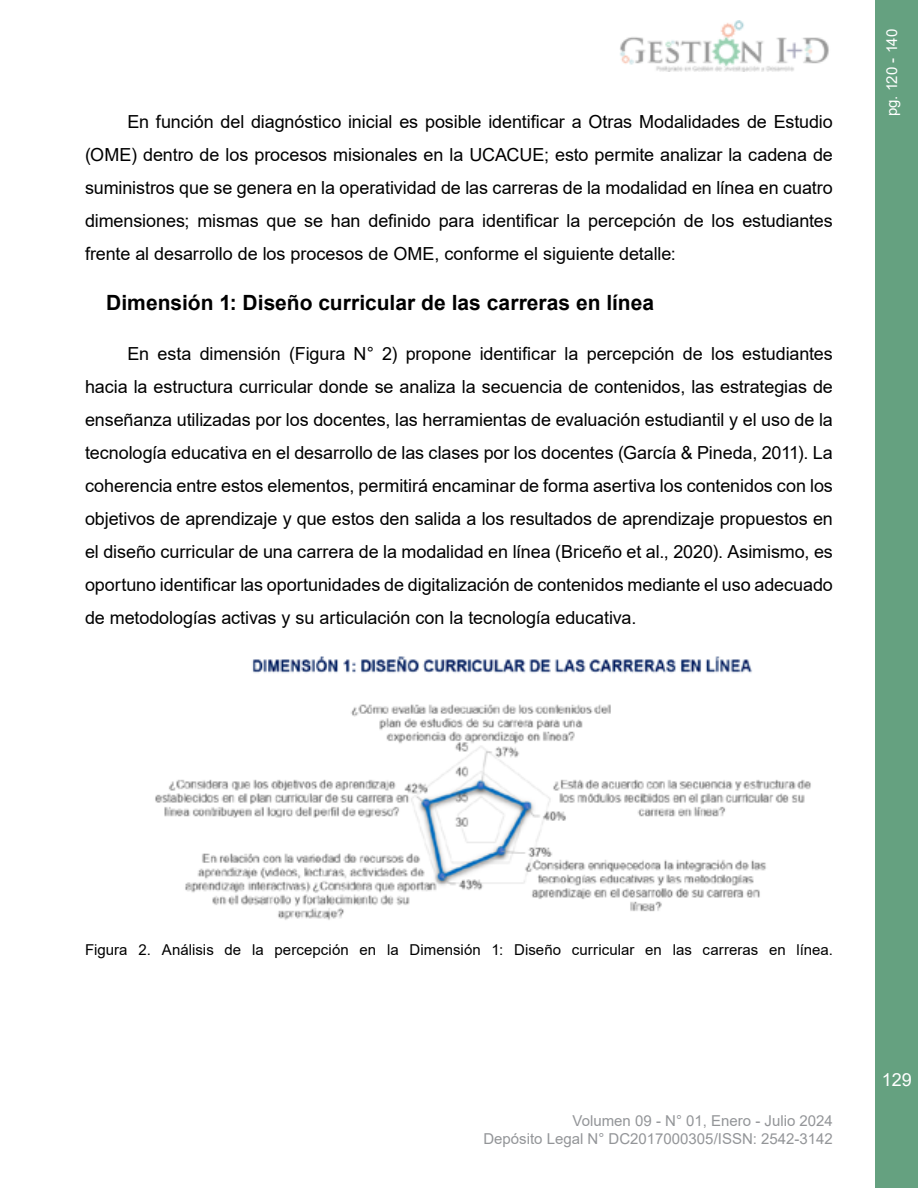
<style>
.page{position:relative;width:918px;height:1188px;background:#fff}
.page>*{position:absolute;margin:0;border:0;box-sizing:border-box;transform-origin:0 0}
.t1{font:700 21px "Arial";color:#000}
.t2{font:18px/33px "Arial";letter-spacing:-.005em;color:#000;text-align:justify}
.t3{font:18px "Arial";color:#fff}
.t4{font:15px "Arial";letter-spacing:.005em;color:#000}
.t5{font:15px/18px "Arial";color:#939598;text-align:right}
.t6{font:15px "Arial";letter-spacing:.005em;color:#fff}
</style>
<div class="page">
<div style="left:876px;top:0;width:42px;height:1188px;background:#65a180"></div>
<img style="left:620px;top:21px;width:209px;height:51px">
<img style="left:155px;top:656px;width:656px;height:264px">
<p class="t2" style="left:85px;top:105px;width:749px;text-indent:43px">En función del diagnóstico inicial es posible identificar a Otras Modalidades de Estudio (OME) dentro de los procesos misionales en la UCACUE; esto permite analizar la cadena de suministros que se genera en la operatividad de las carreras de la modalidad en línea en cuatro dimensiones; mismas que se han definido para identificar la percepción de los estudiantes frente al desarrollo de los procesos de OME, conforme el siguiente detalle:</p>
<p class="t1" style="left:106px;top:288px;width:549px">Dimensión 1: Diseño curricular de las carreras en línea</p>
<p class="t2" style="left:85px;top:337px;width:749px;text-indent:43px">En esta dimensión (Figura N° 2) propone identificar la percepción de los estudiantes hacia la estructura curricular donde se analiza la secuencia de contenidos, las estrategias de enseñanza utilizadas por los docentes, las herramientas de evaluación estudiantil y el uso de la tecnología educativa en el desarrollo de las clases por los docentes (García &amp; Pineda, 2011). La coherencia entre estos elementos, permitirá encaminar de forma asertiva los contenidos con los objetivos de aprendizaje y que estos den salida a los resultados de aprendizaje propuestos en el diseño curricular de una carrera de la modalidad en línea (Briceño et al., 2020). Asimismo, es oportuno identificar las oportunidades de digitalización de contenidos mediante el uso adecuado de metodologías activas y su articulación con la tecnología educativa.</p>
<p class="t6" style="left:882px;top:116px;width:89px;rotate:-90deg">pg. 120 - 140</p>
<p class="t4" style="left:85px;top:939px;width:749px">Figura 2. Análisis de la percepción en la Dimensión 1: Diseño curricular en las carreras en línea.</p>
<p class="t5" style="left:483px;top:1112px;width:351px">Volumen 09 - N° 01, Enero - Julio 2024<br>Depósito Legal N° DC2017000305/ISSN: 2542-3142</p>
<p class="t3" style="left:882px;top:1068px;width:32px">129</p>
</div>
